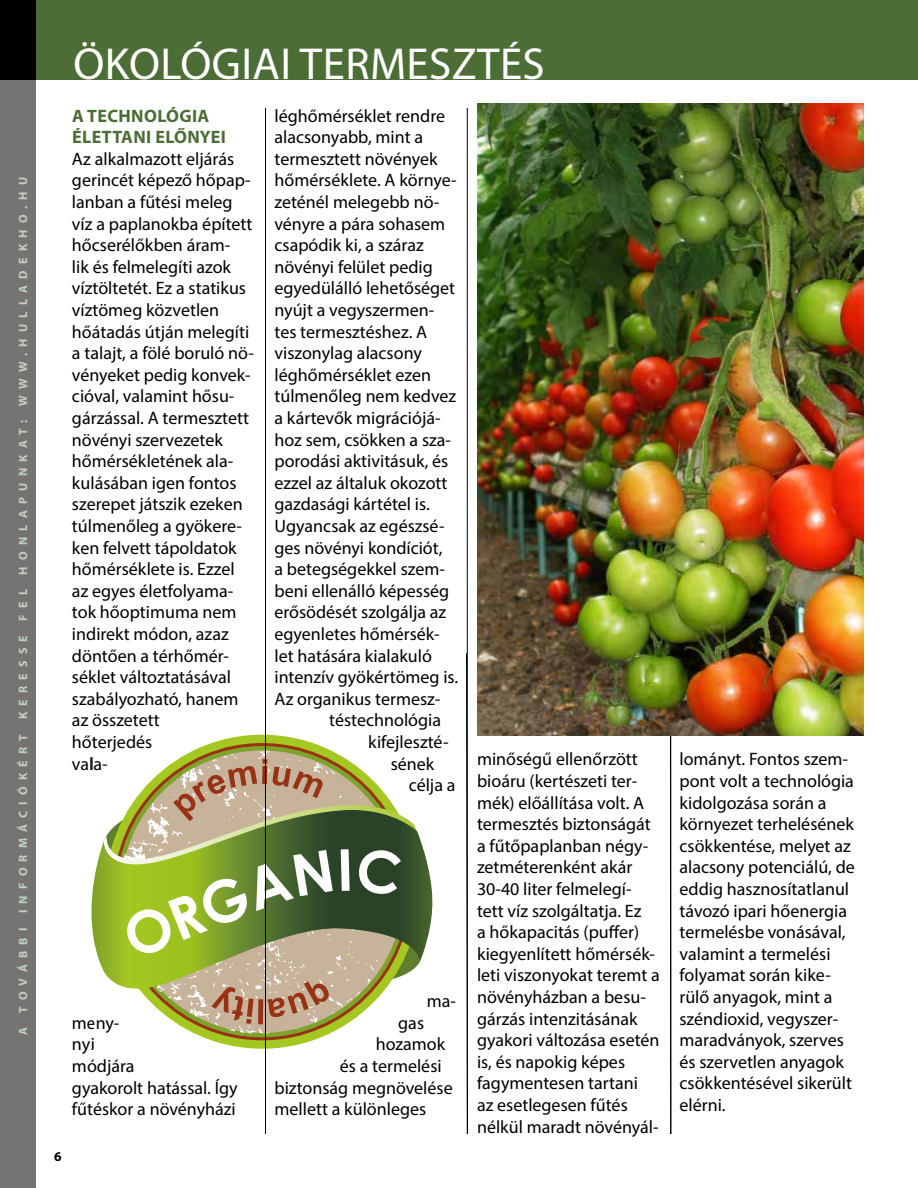
<style>
.page{position:relative;width:918px;height:1188px;background:#fff}
.page>*{position:absolute;margin:0;border:0;box-sizing:border-box;transform-origin:0 0}
.t1{font:45px "Myriad Pro";letter-spacing:.01em;color:#fff}
.t2{font:18px/21.6px "Myriad Pro";color:#000}
.t3{font:700 18px/21.6px "Myriad Pro";letter-spacing:.02em;color:#4c6e36}
.t4{font:700 13.5px "Myriad Pro";color:#000}
.t5{font:700 12px "Myriad Pro";letter-spacing:.52em;color:#c0d0bc}
</style>
<div class="page">
<div style="left:0;top:80px;width:36px;height:1108px;background:#767473"></div>
<div style="left:0;top:0;width:36px;height:80px;background:#000"></div>
<hr style="left:265px;top:108px;width:1px;height:1026px;background:#000">
<hr style="left:467px;top:108px;width:1px;height:1026px;background:#000">
<div style="left:36px;top:0;width:882px;height:80px;background:#4c6e36"></div>
<svg style="left:466px;top:653px;width:2px;height:481px"></svg>
<hr style="left:670px;top:653px;width:1px;height:481px;background:#000">
<img style="left:477px;top:104px;width:387px;height:631px">
<svg style="left:192px;top:743px;width:140px;height:297px;background:#a6a23f"></svg>
<svg style="left:144px;top:751px;width:249px;height:283px"></svg>
<svg style="left:92px;top:810px;width:340px;height:185px"></svg>
<svg style="left:267px;top:981px;width:62px;height:36px;background:#ba8f76"></svg>
<div style="left:258px;top:999px;width:5px;height:25px;background:#983215"></div>
<svg style="left:211px;top:987px;width:43px;height:37px;background:#ba8e75"></svg>
<svg style="left:104px;top:759px;width:229px;height:195px"></svg>
<svg style="left:341px;top:849px;width:81px;height:137px;background:#747f5d"></svg>
<p class="t5" style="left:15px;top:1035px;width:859px;rotate:-90deg">A TOVÁBBI INFORMÁCIÓKÉRT KERESSE FEL HONLAPUNKAT: WWW.HULLADEKHO.HU</p>
<p class="t4" style="left:54px;top:1147px;width:9px">6</p>
<h1 class="t1" style="left:74px;top:37px;width:473px">ÖKOLÓGIAI TERMESZTÉS</h1>
<p class="t3" style="left:72px;top:104px;width:155px">A TECHNOLÓGIA<br>ÉLETTANI ELŐNYEI</p>
<p class="t2" style="left:72px;top:148px;width:183px">Az alkalmazott eljárás gerincét képező hőpap&shy;lanban a fűtési meleg víz a paplanokba épített hőcserélőkben áram-<br>lik és felmelegíti azok víztöltetét. Ez a statikus víztömeg közvetlen hőátadás útján melegíti a talajt, a fölé boruló nö&shy;vényeket pedig konvek&shy;cióval, valamint hősu&shy;gárzással. A termesztett növényi szervezetek hőmérsékletének ala&shy;kulásában igen fontos szerepet játszik ezeken túlmenőleg a gyökere&shy;ken felvett tápoldatok hőmérséklete is. Ezzel az egyes életfolyama&shy;tok hőoptimuma nem indirekt módon, azaz döntően a térhőmér&shy;séklet változtatásával szabályozható, hanem az összetett<br>hőterjedés<br>vala-</p>
<p class="t2" style="left:72px;top:1012px;width:167px">men -<br>nyi<br>módjára<br>gyakorolt hatással. Így fűtéskor a növényházi</p>
<p class="t2" style="left:274px;top:104px;width:172px">léghőmérséklet rendre</p>
<p class="t2" style="left:274px;top:126px;width:150px">alacsonyabb, mint a</p>
<p class="t2" style="left:274px;top:148px;width:165px">termesztett növények</p>
<p class="t2" style="left:274px;top:169px;width:184px">hőmérséklete. A környe-</p>
<p class="t2" style="left:274px;top:191px;width:166px">zeténél melegebb nö-</p>
<p class="t2" style="left:274px;top:212px;width:172px">vényre a pára sohasem</p>
<p class="t2" style="left:274px;top:234px;width:151px">csapódik ki, a száraz</p>
<p class="t2" style="left:274px;top:256px;width:160px">növényi felület pedig</p>
<p class="t2" style="left:274px;top:277px;width:182px">egyedülálló lehetőséget</p>
<p class="t2" style="left:274px;top:299px;width:161px">nyújt a vegyszermen-</p>
<p class="t2" style="left:274px;top:320px;width:154px">tes termesztéshez. A</p>
<p class="t2" style="left:274px;top:342px;width:149px">viszonylag alacsony</p>
<p class="t2" style="left:274px;top:364px;width:158px">léghőmérséklet ezen</p>
<p class="t2" style="left:274px;top:385px;width:183px">túlmenőleg nem kedvez</p>
<p class="t2" style="left:274px;top:407px;width:168px">a kártevők migrációjá-</p>
<p class="t2" style="left:274px;top:428px;width:178px">hoz sem, csökken a sza-</p>
<p class="t2" style="left:274px;top:450px;width:175px">porodási aktivitásuk, és</p>
<p class="t2" style="left:274px;top:472px;width:175px">ezzel az általuk okozott</p>
<p class="t2" style="left:274px;top:493px;width:157px">gazdasági kártétel is.</p>
<p class="t2" style="left:274px;top:515px;width:172px">Ugyancsak az egészsé-</p>
<p class="t2" style="left:274px;top:536px;width:169px">ges növényi kondíciót,</p>
<p class="t2" style="left:274px;top:558px;width:172px">a betegségekkel szem-</p>
<p class="t2" style="left:274px;top:580px;width:176px">beni ellenálló képesség</p>
<p class="t2" style="left:274px;top:601px;width:173px">erősödését szolgálja az</p>
<p class="t2" style="left:274px;top:623px;width:167px">egyenletes hőmérsék-</p>
<p class="t2" style="left:274px;top:644px;width:159px">let hatására kialakuló</p>
<p class="t2" style="left:274px;top:666px;width:185px">intenzív gyökértömeg is.</p>
<p class="t2" style="left:274px;top:688px;width:167px">Az organikus termesz-</p>
<p class="t2" style="left:329px;top:709px;width:113px">téstechnológia</p>
<p class="t2" style="left:368px;top:731px;width:82px">kifejleszté-</p>
<p class="t2" style="left:391px;top:752px;width:45px">sének</p>
<p class="t2" style="left:409px;top:774px;width:48px">célja a</p>
<p class="t2" style="left:427px;top:990px;width:31px">ma-</p>
<p class="t2" style="left:398px;top:1012px;width:27px">gas</p>
<p class="t2" style="left:376px;top:1033px;width:71px">hozamok</p>
<p class="t2" style="left:340px;top:1055px;width:103px">és a termelési</p>
<p class="t2" style="left:275px;top:1076px;width:180px">biztonság megnövelése</p>
<p class="t2" style="left:275px;top:1098px;width:153px">mellett a különleges</p>
<p class="t2" style="left:477px;top:748px;width:184px">minőségű ellenőrzött bioáru (kertészeti ter&shy;mék) előállítása volt. A termesztés biztonságát a fűtőpaplanban négy&shy;zetméterenként akár<br>30-40 liter felmelegí&shy;tett víz szolgáltatja. Ez<br>a hőkapacitás (puffer) kiegyenlített hőmérsék&shy;leti viszonyokat teremt a növényházban a besu&shy;gárzás intenzitásának gyakori változása esetén is, és napokig képes fagymentesen tartani<br>az esetlegesen fűtés nélkül maradt növényál-</p>
<p class="t2" style="left:680px;top:748px;width:177px">lományt. Fontos szem&shy;pont volt a technológia kidolgozása során a környezet terhelésének csökkentése, melyet az alacsony potenciálú, de eddig hasznosítatlanul távozó ipari hőenergia termelésbe vonásával, valamint a termelési folyamat során kike&shy;rülő anyagok, mint a széndioxid, vegyszer&shy;maradványok, szerves és szervetlen anyagok csökkentésével sikerült elérni.</p>
</div>
